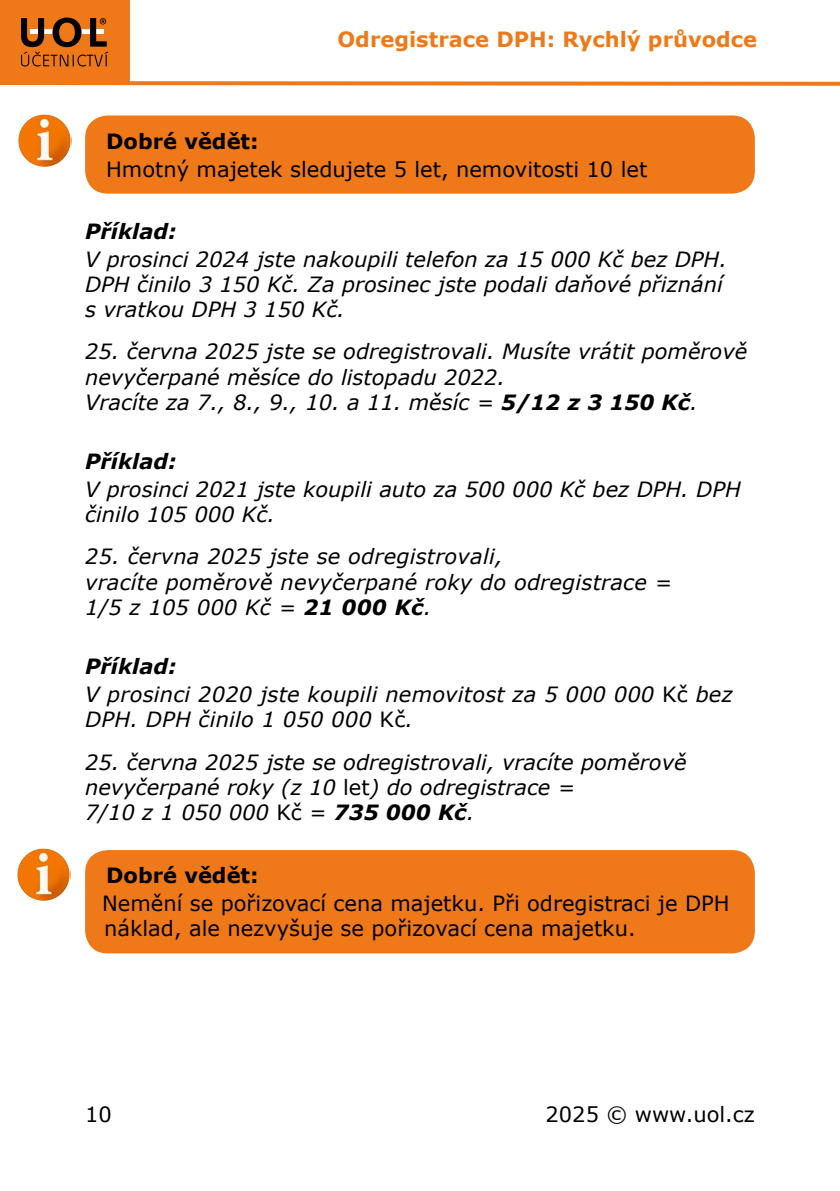
<style>
.page{position:relative;width:840px;height:1191px;background:#fff}
.page>*{position:absolute;margin:0;border:0;box-sizing:border-box;transform-origin:0 0}
.Odstavec_3mm{font:italic 21px/25.2px "Verdana";color:#000}
.Odstavec_3mm-2{font:21px/25.2px "Verdana";color:#000}
.t1{font:700 21px "Verdana";color:#ef7918}
.Bold_Kurzíva{font:italic 700 21px "Verdana";color:#000}
.BOLD{font:700 21px "Verdana";color:#000}
.s1{font-weight:700}
.s2{font-style:normal}
</style>
<div class="page">
<div style="left:0;top:0;width:129px;height:84px;background:#ef7918"></div>
<svg style="left:0;top:79px;width:839px;height:7px"></svg>
<svg style="left:21px;top:18px;width:87px;height:48px"></svg>
<div style="left:85px;top:850px;width:669px;height:103px;background:#ef7918;border-radius:23px"></div>
<img style="left:17px;top:848px;width:54px;height:53px">
<div style="left:85px;top:115px;width:669px;height:79px;background:#ef7918;border-radius:23px"></div>
<img style="left:18px;top:114px;width:54px;height:53px">
<p class="t1" style="left:337px;top:24px;width:421px">Odregistrace DPH: Rychlý průvodce</p>
<p class="BOLD" style="left:106px;top:126px;width:154px">Dobré vědět:</p>
<p class="Odstavec_3mm-2" style="left:106px;top:156px;width:542px">Hmotný majetek sledujete 5 let, nemovitosti 10 let</p>
<p class="Bold_Kurzíva" style="left:85px;top:216px;width:93px">Příklad:</p>
<p class="Odstavec_3mm" style="left:85px;top:246px;width:643px">V prosinci 2024 jste nakoupili telefon za 15 000 Kč bez DPH.<br>DPH činilo 3 150 Kč. Za prosinec jste podali daňové přiznání s vratkou DPH 3 150 Kč.</p>
<p class="Odstavec_3mm" style="left:85px;top:339px;width:663px">25. června 2025 jste se odregistrovali. Musíte vrátit poměrově nevyčerpané měsíce do listopadu 2022.<br>Vracíte za 7., 8., 9., 10. a 11. měsíc = <span class="s1">5/12 z 3 150 Kč</span>.</p>
<p class="Bold_Kurzíva" style="left:85px;top:446px;width:93px">Příklad:</p>
<p class="Odstavec_3mm" style="left:85px;top:476px;width:657px">V prosinci 2021 jste koupili auto za 500 000 Kč bez DPH. DPH činilo 105 000 Kč.</p>
<p class="Odstavec_3mm" style="left:85px;top:544px;width:588px">25. června 2025 jste se odregistrovali,<br>vracíte poměrově nevyčerpané roky do odregistrace =<br>1/5 z 105 000 Kč = <span class="s1">21 000 Kč</span>.</p>
<p class="Bold_Kurzíva" style="left:85px;top:651px;width:93px">Příklad:</p>
<p class="Odstavec_3mm" style="left:85px;top:681px;width:648px">V prosinci 2020 jste koupili nemovitost za 5 000 000 <span class="s2">Kč</span> bez<br>DPH. DPH činilo 1 050 000 <span class="s2">Kč</span>.</p>
<p class="Odstavec_3mm" style="left:85px;top:749px;width:602px">25. června 2025 jste se odregistrovali, vracíte poměrově nevyčerpané roky (z 10 <span class="s2">let</span>) do odregistrace =<br>7/10 z 1 050 000 <span class="s2">Kč</span> = <span class="s1">735 000 Kč</span>.</p>
<p class="BOLD" style="left:106px;top:860px;width:154px">Dobré vědět:</p>
<p class="Odstavec_3mm-2" style="left:102px;top:890px;width:628px">Nemění se pořizovací cena majetku. Při odregistraci je DPH náklad, ale nezvyšuje se pořizovací cena majetku.</p>
<p class="Odstavec_3mm-2" style="left:85px;top:1101px;width:28px">10</p>
<p class="Odstavec_3mm-2" style="left:545px;top:1101px;width:211px">2025 © www.uol.cz</p>
</div>
